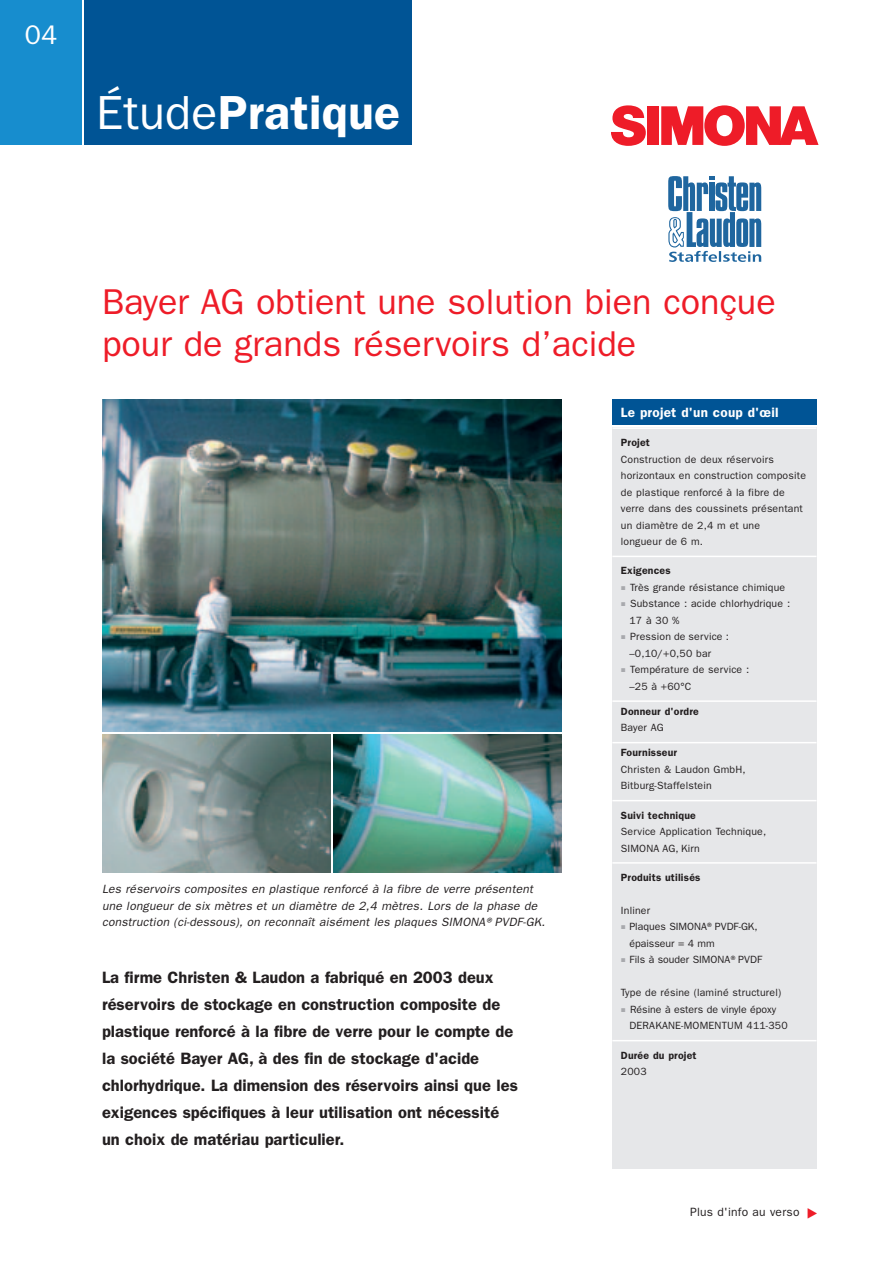
<style>
.page{position:relative;width:893px;height:1263px;background:#fff}
.page>*{position:absolute;margin:0;border:0;box-sizing:border-box;transform-origin:0 0}
.t1{font:600 48px "Franklin Gothic";letter-spacing:.005em;color:#fff}
.t2{font:36px/42px "Franklin Gothic";color:#ee1c28}
.t3{font:27px "Franklin Gothic";color:#fff}
.t4{font:600 16.5px/27px "Franklin Gothic";color:#231f20}
.t5{font:600 13.5px "Franklin Gothic";letter-spacing:.02em;color:#fff}
.t6{font:italic 12px/16.5px "Franklin Gothic";letter-spacing:.02em;color:#231f20}
.t7{font:12px "Franklin Gothic";letter-spacing:.02em;color:#231f20}
.t8{font:10.5px/16.5px "Franklin Gothic";letter-spacing:.02em;color:#231f20}
.t9{font:600 10.5px "Franklin Gothic";letter-spacing:.02em;color:#231f20}
.t10{font:10.5px/16.5px "Franklin Gothic";color:#231f20}
.s1{font-weight:400}
.s2{font-family:"European Pi Three";font-size:9px;color:#a8a9ad}
</style>
<div class="page">
<div style="left:612px;top:427px;width:204px;height:742px;background:#e6e7e9"></div>
<div style="left:612px;top:400px;width:204px;height:25px;background:#005495"></div>
<img style="left:102px;top:400px;width:459px;height:331px">
<svg style="left:611px;top:105px;width:35px;height:41px"></svg>
<div style="left:647px;top:106px;width:12px;height:39px;background:#ee1c28"></div>
<svg style="left:661px;top:105px;width:157px;height:41px"></svg>
<hr style="left:612px;top:427px;width:204px;height:2px;background:#fff">
<hr style="left:612px;top:556px;width:204px;height:1px;background:#fff">
<hr style="left:612px;top:700px;width:204px;height:2px;background:#fff">
<hr style="left:612px;top:742px;width:204px;height:1px;background:#fff">
<hr style="left:612px;top:800px;width:204px;height:1px;background:#fff">
<hr style="left:612px;top:862px;width:204px;height:2px;background:#fff">
<hr style="left:612px;top:1040px;width:204px;height:1px;background:#fff">
<img style="left:102px;top:735px;width:228px;height:138px">
<img style="left:333px;top:735px;width:228px;height:138px">
<svg style="left:668px;top:176px;width:93px;height:86px"></svg>
<div style="left:85px;top:0;width:327px;height:145px;background:#005495"></div>
<div style="left:0;top:0;width:81px;height:145px;background:#178dce"></div>
<h3 class="t3" style="left:25px;top:26px;width:34px">04</h3>
<h1 class="t1" style="left:96px;top:96px;width:305px"><span class="s1">Étude</span>Pratique</h1>
<h2 class="t2" style="left:102px;top:284px;width:675px">Bayer AG obtient une solution bien conçue pour de grands réservoirs d’acide</h2>
<p class="t6" style="left:102px;top:882px;width:446px">Les réservoirs composites en plastique renforcé à la fibre de verre présentent une longueur de six mètres et un diamètre de 2,4 mètres. Lors de la phase de construction (ci-dessous), on reconnaît aisément les plaques SIMONA®PVDF-GK.</p>
<p class="t4" style="left:102px;top:965px;width:417px">La firme Christen &amp; Laudon a fabriqué en 2003 deux réservoirs de stockage en construction composite de plastique renforcé à la fibre de verre pour le compte de la société Bayer AG, à des fin de stockage d'acide chlorhydrique. La dimension des réservoirs ainsi que les exigences spécifiques à leur utilisation ont nécessité un choix de matériau particulier.</p>
<p class="t5" style="left:621px;top:407px;width:159px">Le projet d'un coup d'œil</p>
<p class="t9" style="left:621px;top:439px;width:31px">Projet</p>
<p class="t8" style="left:621px;top:452px;width:187px">Construction de deux réservoirs horizontaux en construction composite de plastique renforcé à la fibre de verre dans des coussinets présentant un diamètre de 2,4 m et une<br>longueur de 6 m.</p>
<p class="t9" style="left:621px;top:567px;width:51px">Exigences</p>
<p class="t8" style="left:621px;top:580px;width:166px"><span class="s2">-</span> Très grande résistance chimique</p>
<p class="t8" style="left:629px;top:596px;width:162px;text-indent:-9px"><span class="s2">-</span> Substance : acide chlorhydrique :<br>17 à 30 %</p>
<p class="t8" style="left:629px;top:629px;width:101px;text-indent:-9px"><span class="s2">-</span> Pression de service : –0,10/+0,50 bar</p>
<p class="t8" style="left:629px;top:662px;width:121px;text-indent:-9px"><span class="s2">-</span> Température de service : –25 à +60°C</p>
<p class="t9" style="left:621px;top:708px;width:79px">Donneur d'ordre</p>
<p class="t8" style="left:621px;top:720px;width:44px">Bayer AG</p>
<p class="t9" style="left:621px;top:749px;width:58px">Fournisseur</p>
<p class="t8" style="left:621px;top:762px;width:126px">Christen &amp; Laudon GmbH,<br>Bitburg-Staffelstein</p>
<p class="t9" style="left:621px;top:811px;width:76px">Suivi technique</p>
<p class="t8" style="left:621px;top:824px;width:147px">Service Application Technique,<br>SIMONA AG, Kirn</p>
<p class="t9" style="left:621px;top:874px;width:81px">Produits utilisés</p>
<p class="t8" style="left:621px;top:903px;width:31px">Inliner</p>
<p class="t10" style="left:629px;top:919px;width:130px;text-indent:-9px"><span class="s2">-</span> Plaques SIMONA®PVDF-GK, épaisseur = 4 mm</p>
<p class="t10" style="left:621px;top:952px;width:143px"><span class="s2">-</span> Fils à souder SIMONA®PVDF</p>
<p class="t8" style="left:621px;top:985px;width:162px">Type de résine (laminé structurel)</p>
<p class="t8" style="left:629px;top:1002px;width:160px;text-indent:-9px"><span class="s2">-</span> Résine à esters de vinyle époxy<br>DERAKANE-MOMENTUM 411-350</p>
<p class="t9" style="left:621px;top:1051px;width:77px">Durée du projet</p>
<p class="t8" style="left:621px;top:1064px;width:27px">2003</p>
<p class="t7" style="left:690px;top:1208px;width:111px">Plus d'info au verso</p>
</div>
